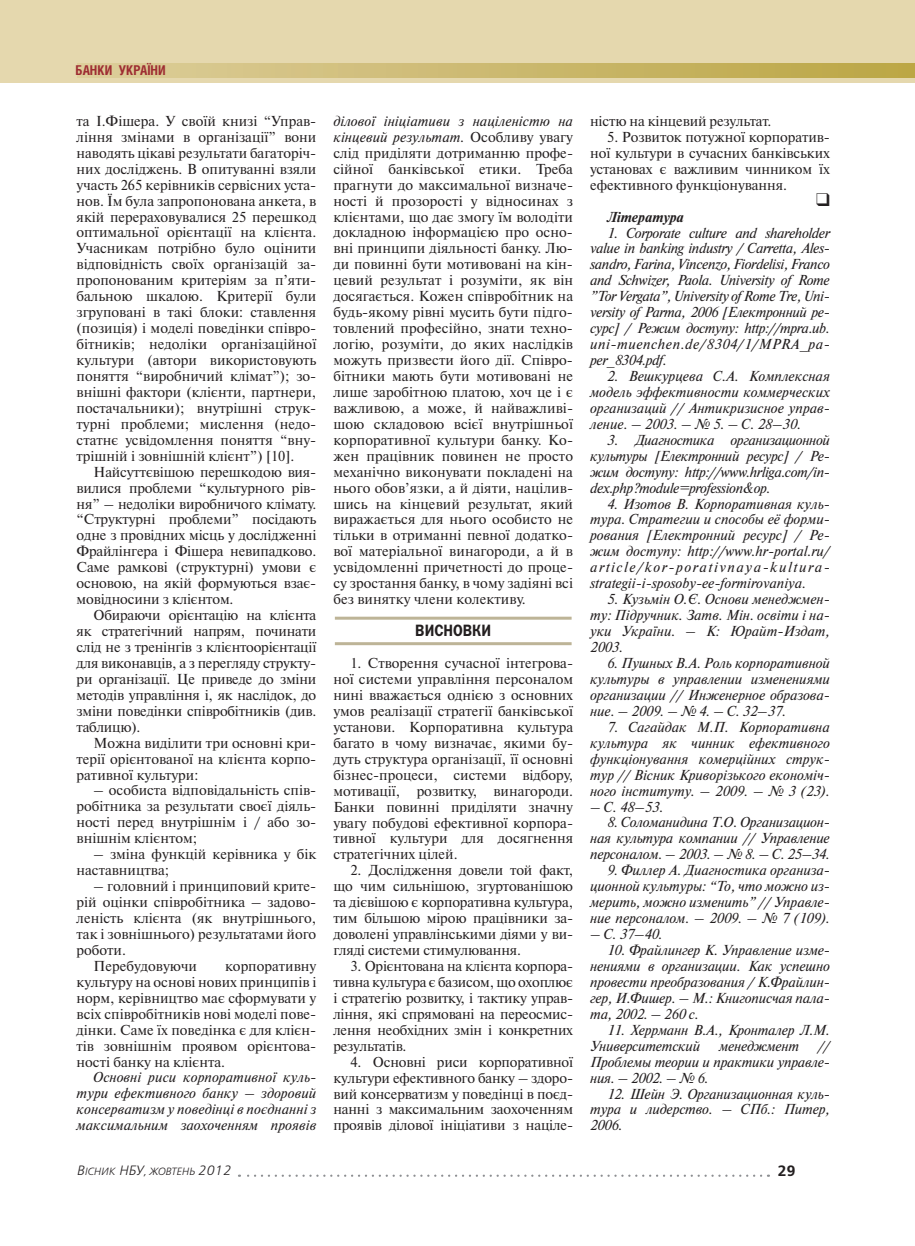
<style>
.page{position:relative;width:915px;height:1246px;background:#fff}
.page>*{position:absolute;margin:0;border:0;box-sizing:border-box;transform-origin:0 0}
.t1{font:16.5px "Franklin Gothic Demi C";color:#231f20;scale:.85 1}
.t2{font:15px "Free Set Demi Bold C";color:#231f20}
.t3{font:14.4px/15.9px "Newton C";color:#231f20;text-align:justify}
.t4{font:italic 14.4px/15.9px "Newton C";letter-spacing:-.005em;color:#231f20;text-align:justify}
.t5{font:italic 700 14.4px "Newton C";color:#231f20}
.t6{font:700 13.5px "Helios Cond";color:#9e2d32}
.t7{font:italic 10.5px "Free Set Light C";color:#231f20}
.s1{font-style:italic}
.s2{font-size:13.5px}
</style>
<div class="page">
<div style="left:0;top:0;width:914px;height:83px;background:#e5d8ae"></div>
<svg style="left:78px;top:64px;width:836px;height:14px;background:#cbb96f"></svg>
<svg style="left:239px;top:1174px;width:517px;height:3px"></svg>
<hr style="left:335px;top:617px;width:236px;height:3px;background:#bdb497">
<hr style="left:335px;top:642px;width:236px;height:3px;background:#bdb497">
<p class="t6" style="left:75px;top:65px;width:92px">БАНКИ УКРАЇНИ</p>
<p class="t3" style="left:77px;top:114px;width:241px">та І.Фішера. У своїй книзі “Управ&shy;ління змінами в організації” вони наводять цікаві результати багаторіч&shy;них досліджень. В опитуванні взяли участь 265 керівників сервісних уста&shy;нов. Їм була запропонована анкета, в якій перераховувалися 25 перешкод оптимальної орієнтації на клієнта.<br>Учасникам потрібно було оцінити відповідність своїх організацій за&shy;пропонованим критеріям за п’я ти&shy;бальною шкалою. Критерії були згруповані в такі блоки: ставлення (позиція) і моделі поведінки співро&shy;бітників; недоліки організаційної культури (автори використовують поняття “виробничий клімат”); зо&shy;внішні фактори (клієнти, партнери, постачальники); внутрішні струк&shy;турні проблеми; мислення (недо&shy;статнє усвідомлення поняття “вну&shy;трішній і зовнішній клієнт”) [10].</p>
<p class="t3" style="left:77px;top:465px;width:241px;text-indent:17px">Найсуттєвішою перешкодою вия&shy;вилися проблеми “культурного рів&shy;ня” – недоліки виробничого клімату. “Структурні проблеми” посідають одне з провідних місць у дослідженні Фрайлінгера і Фішера невипадково.<br>Саме рамкові (структурні) умови є основою, на якій формуються взає&shy;мовідносини з клієнтом.</p>
<p class="t3" style="left:77px;top:609px;width:241px;text-indent:17px">Обираючи орієнтацію на клієнта як стратегічний напрям, починати слід не з тренінгів з клієнтоорієнтації для виконавців, а з перегляду структу&shy;ри організації. Це приведе до зміни методів управління і, як наслідок, до зміни поведінки співробітників (див. таблицю).</p>
<p class="t3" style="left:77px;top:736px;width:241px;text-indent:17px">Можна виділити три основні кри&shy;терії орієнтованої на клієнта корпо&shy;ративної культури:</p>
<p class="t3" style="left:77px;top:784px;width:241px;text-indent:17px">– особиста відповідальність спів&shy;робітника за результати своєї діяль&shy;ності перед внутрішнім і / або зо&shy;внішнім клієнтом;</p>
<p class="t3" style="left:77px;top:848px;width:241px;text-indent:17px">– зміна функцій керівника у бік наставництва;</p>
<p class="t3" style="left:94px;top:880px;width:224px">– головний і принциповий крите-</p>
<p class="t3" style="left:77px;top:896px;width:241px">рій оцінки співробітника – задово-</p>
<p class="t3" style="left:77px;top:911px;width:241px">леність клієнта (як внутрішнього,</p>
<p class="t3" style="left:77px;top:927px;width:241px">так і зовнішнього) результатами його</p>
<p class="t3" style="left:77px;top:943px;width:51px">роботи.</p>
<p class="t3" style="left:94px;top:959px;width:105px">Перебудовуючи</p>
<p class="t3" style="left:77px;top:959px;width:241px;text-indent:148px">корпоративну культуру на основі нових принципів і норм, керівництво має сформувати у всіх співробітників нові моделі пове&shy;дінки. Саме їх поведінка є для клієн&shy;тів зовнішнім проявом орієнтова&shy;ності банку на клієнта.</p>
<p class="t4" style="left:77px;top:1071px;width:241px;text-indent:17px">Основні риси корпоративної куль&shy;тури ефективного банку – здоровий консерватизм у поведінці в поєднанні з максимальним заохоченням проявів</p>
<p class="t3" style="left:333px;top:114px;width:241px"><span class="s1">ділової ініціативи з націленістю на кінцевий результат.</span> Особливу увагу слід приділяти дотриманню профе&shy;сійної банківської етики. Треба прагнути до максимальної визначе&shy;ності й прозорості у відносинах з клієнтами, що дає змогу їм володіти докладною інформацією про осно&shy;вні принципи діяльності банку. Лю&shy;ди повинні бути мотивовані на кін&shy;цевий результат і розуміти, як він досягається. Кожен співробітник на будь-якому рівні мусить бути підго&shy;товлений професійно, знати техно&shy;логію, розуміти, до яких наслідків можуть призвести його дії. Співро&shy;бітники мають бути мотивовані не лише заробітною платою, хоч це і є важливою, а може, й найважливі&shy;шою складовою всієї внутрішньої корпоративної культури банку. Ко&shy;жен працівник повинен не просто механічно виконувати покладені на нього обов’язки, а й діяти, націлив&shy;шись на кінцевий результат, який виражається для нього особисто не тільки в отриманні певної додатко&shy;вої матеріальної винагороди, а й в усвідомленні причетності до проце&shy;су зростання банку, в чому задіяні всі без винятку члени колективу.</p>
<p class="t1" style="left:415px;top:624px;width:91px">ВИСНОВКИ</p>
<p class="t3" style="left:333px;top:657px;width:241px;text-indent:17px">1. Створення сучасної інтегрова&shy;ної системи управління персоналом нині вважається однією з основних умов реалізації стратегії банківської установи. Корпоративна культура багато в чому визначає, якими бу&shy;дуть структура організації, її основні бізнес-процеси, системи відбору, мотивації, розвитку, винагороди.<br>Банки повинні приділяти значну увагу побудові ефективної корпора&shy;тивної культури для досягнення стратегічних цілей.</p>
<p class="t3" style="left:333px;top:864px;width:241px;text-indent:17px">2. Дослідження довели той факт, що чим сильнішою, згуртованішою та дієвішою є корпоративна культура, тим більшою мірою працівники за&shy;доволені управлінськими діями у ви&shy;гляді системи стимулювання.</p>
<p class="t3" style="left:333px;top:959px;width:241px;text-indent:17px">3. Орієнтована на клієнта корпора&shy;тивна культура є базисом, що охоплює і стратегію розвитку, і тактику управ&shy;ління, які спрямовані на переосмис&shy;лення необхідних змін і конкретних результатів.</p>
<p class="t3" style="left:333px;top:1055px;width:241px;text-indent:17px">4. Основні риси корпоративної культури ефективного банку – здоро&shy;вий консерватизм у поведінці в поєд&shy;нанні з максимальним заохоченням проявів ділової ініціативи з націле-</p>
<p class="t3" style="left:590px;top:114px;width:183px">ністю на кінцевий результат.</p>
<p class="t3" style="left:590px;top:130px;width:241px;text-indent:17px">5. Розвиток потужної корпоратив&shy;ної культури в сучасних банківських установах є важливим чинником їх ефективного функціонування.</p>
<p class="t5" style="left:607px;top:211px;width:78px">Література</p>
<p class="t4" style="left:590px;top:226px;width:241px;text-indent:17px">1. Corporate culture and shareholder value in banking industry / Carretta, Ales&shy;sandro, Farina, Vincenzo, Fiordelisi, Franco and Schwizer, Paola. University of Rome ”Tor Vergata”, University of Rome Tre, Uni&shy;versity of Parma, 2006 [Електронний ре&shy;сурс] / Режим доступу: http://mpra.ub. uni-muenchen.de/8304/1/MPRA_pa&shy;per_8304.pdf.</p>
<p class="t4" style="left:590px;top:369px;width:241px;text-indent:17px">2. Вешкурцева С.А. Комплексная модель эффективности коммерческих организаций // Антикризисное управ&shy;ление. – 2003. – № 5. – С. 28–30.</p>
<p class="t4" style="left:590px;top:433px;width:241px;text-indent:17px">3. Диагностика организационной культуры [Електронний ресурс] / Ре&shy;жим доступу: http://www.hrliga.com/in&shy;dex.php?module=profession&amp;op.</p>
<p class="t4" style="left:590px;top:497px;width:241px;text-indent:17px">4. Изотов В. Корпоративная куль&shy;тура. Стратегии и способы её форми&shy;рования [Електронний ресурс] / Ре&shy;жим доступу: http://www.hr-portal.ru/ article/kor -po rativnaya-kultura&shy;strategii-i-sposoby-ee-formirovaniya.</p>
<p class="t4" style="left:590px;top:593px;width:241px;text-indent:17px">5. Кузьмін О.Є. Основи менеджмен&shy;ту: Підручник. Затв. Мін. освіти і на&shy;уки України. – К: Юрайт-Издат, 2003.</p>
<p class="t4" style="left:590px;top:656px;width:241px;text-indent:17px">6. Пушных В.А. Роль корпоративной культуры в управлении изменениями организации // Инженерное образова&shy;ние. – 2009. – № 4. – С. 32–37.</p>
<p class="t4" style="left:590px;top:720px;width:241px;text-indent:17px">7. Сагайдак М.П. Корпоративна культура як чинник ефективного функціонування комерційних струк&shy;тур // Вісник Криворізького економіч&shy;ного інституту. – 2009. – № 3 (23).</p>
<p class="t4" style="left:590px;top:800px;width:75px">– С. 48–53.</p>
<p class="t4" style="left:590px;top:816px;width:241px;text-indent:17px">8. Соломанидина Т.О. Организацион&shy;ная культура компании // Управление персоналом. – 2003. – № 8. – С. 25–34.</p>
<p class="t4" style="left:590px;top:864px;width:241px;text-indent:17px">9. Филлер А. Диагностика организа&shy;ционной культуры: “То, что можно из&shy;мерить, можно изменить” // Управле&shy;ние персоналом. – 2009. – № 7 (109).</p>
<p class="t4" style="left:590px;top:927px;width:74px">– С. 37–40.</p>
<p class="t4" style="left:590px;top:943px;width:241px;text-indent:17px">10. Фрайлингер К. Управление изме&shy;нениями в организации. Как успешно провести преобразования / К.Фрайлин&shy;гер, И.Фишер. – М.: Книгописчая пала&shy;та, 2002. – 260 с.</p>
<p class="t4" style="left:590px;top:1023px;width:241px;text-indent:17px">11. Херрманн В.А., Кронталер Л.М.<br>Университетский</p>
<p class="t4" style="left:718px;top:1039px;width:81px">менеджмент</p>
<p class="t4" style="left:590px;top:1039px;width:241px;text-indent:228px">// Проблемы теории и практики управле&shy;ния. – 2002. – № 6.</p>
<p class="t4" style="left:590px;top:1087px;width:241px;text-indent:17px">12. Шейн Э. Организационная куль&shy;тура и лидерство. – СПб.: Питер, 2006.</p>
<p class="t7" style="left:77px;top:1168px;width:156px"><span class="s2">В</span>ІСНИК <span class="s2">НБУ</span>, ЖОВТЕНЬ <span class="s2">2012</span></p>
<p class="t2" style="left:777px;top:1165px;width:20px">29</p>
</div>
